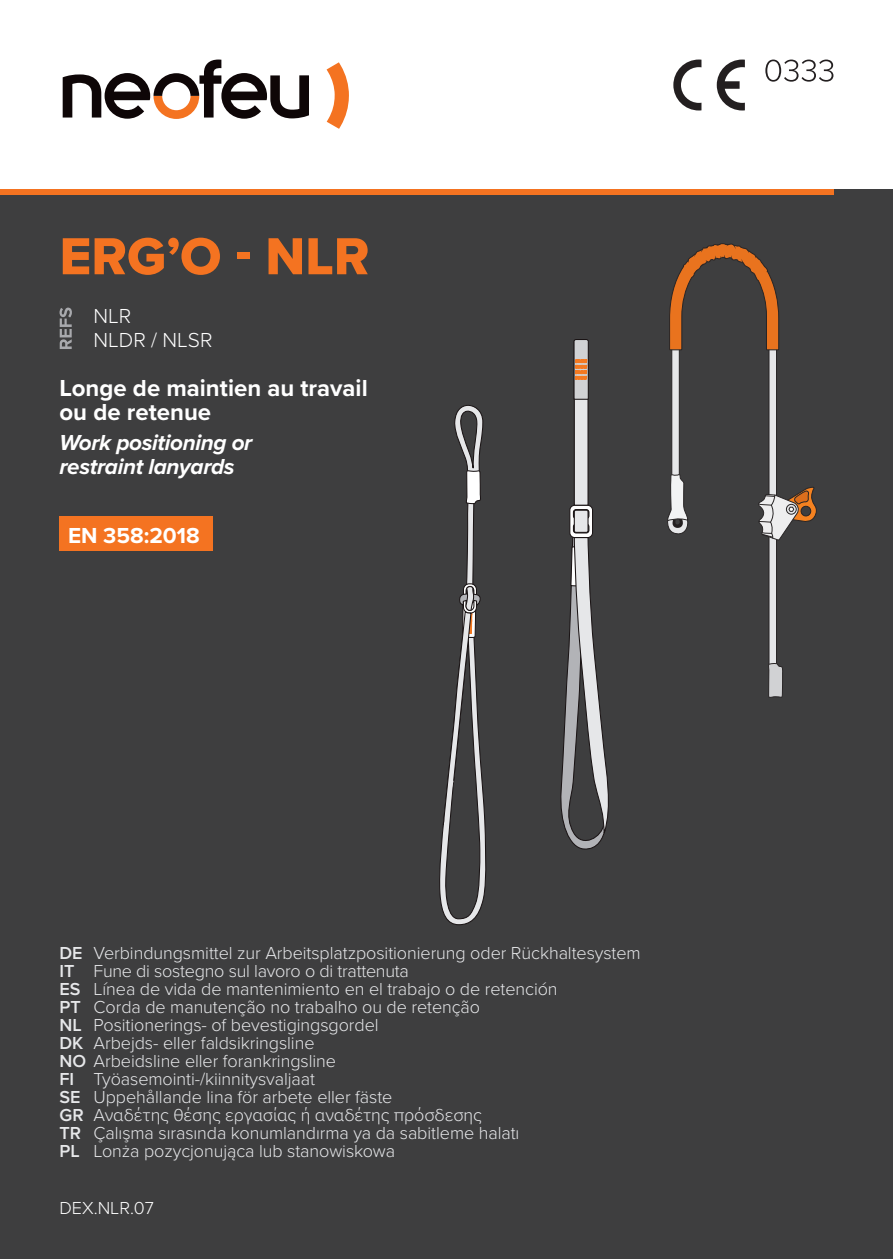
<style>
.page{position:relative;width:893px;height:1259px;background:#fff}
.page>*{position:absolute;margin:0;border:0;box-sizing:border-box;transform-origin:0 0}
.t1{font:54px "Proxima Nova Extrabld";color:#f47321}
.t2{font:700 24px/24px "Proxima Nova";color:#fff}
.t3{font:italic 700 22.5px/24px "Proxima Nova";letter-spacing:-.015em;color:#fff}
.t4{font:700 22.5px "Proxima Nova";color:#fff}
.t5{font:300 21px/24px "Proxima Nova";color:#fff}
.t6{font:300 18px/18px "Proxima Nova";letter-spacing:-.005em;color:#e6e7e9}
.t7{font:300 18px "Proxima Nova";color:#fff}
.s1{font-weight:600}
</style>
<div class="page">
<div style="left:0;top:189px;width:893px;height:1070px;background:#3e3e3f"></div>
<div style="left:0;top:189px;width:833px;height:6px;background:#f47321"></div>
<svg style="left:327px;top:62px;width:22px;height:67px"></svg>
<svg style="left:63px;top:60px;width:246px;height:59px"></svg>
<svg style="left:765px;top:60px;width:68px;height:22px"></svg>
<svg style="left:673px;top:60px;width:28px;height:50px"></svg>
<svg style="left:717px;top:60px;width:28px;height:50px"></svg>
<div style="left:60px;top:516px;width:153px;height:35px;background:#f47321"></div>
<svg style="left:60px;top:308px;width:12px;height:41px"></svg>
<svg style="left:439px;top:405px;width:48px;height:520px"></svg>
<svg style="left:560px;top:339px;width:49px;height:511px"></svg>
<div style="left:574px;top:510px;width:14px;height:22px;background:#e6e7e9;border-radius:2px"></div>
<div style="left:574px;top:510px;width:14px;height:23px;border:1px solid #1a1415;border-radius:2px"></div>
<svg style="left:671px;top:350px;width:106px;height:312px"></svg>
<svg style="left:768px;top:662px;width:15px;height:36px"></svg>
<svg style="left:757px;top:486px;width:60px;height:55px"></svg>
<svg style="left:667px;top:474px;width:23px;height:62px"></svg>
<svg style="left:669px;top:243px;width:110px;height:107px"></svg>
<h1 class="t1" style="left:60px;top:224px;width:311px">ERG’O - NLR</h1>
<p class="t5" style="left:94px;top:303px;width:121px">NLR<br>NLDR / NLSR</p>
<h2 class="t2" style="left:60px;top:375px;width:310px">Longe de maintien au travail ou de retenue</h2>
<p class="t3" style="left:60px;top:431px;width:194px">Work positioning or restraint lanyards</p>
<p class="t4" style="left:68px;top:518px;width:133px">EN 358:2018</p>
<p class="t6" style="left:60px;top:943px;width:583px"><span class="s1">DE</span> Verbindungsmittel zur Arbeitsplatzpositionierung oder Rückhaltesystem <span class="s1">IT</span> Fune di sostegno sul lavoro o di trattenuta<br><span class="s1">ES</span> Línea de vida de mantenimiento en el trabajo o de retención<br><span class="s1">PT</span> Corda de manutenção no trabalho ou de retenção<br><span class="s1">NL</span> Positionerings- of bevestigingsgordel<br><span class="s1">DK</span> Arbejds- eller faldsikringsline<br><span class="s1">NO</span> Arbeidsline eller forankringsline<br><span class="s1">FI</span> Työasemointi-/kiinnitysvaljaat<br><span class="s1">SE</span> Uppehållande lina för arbete eller fäste<br><span class="s1">GR</span> Αναδέτης θέσης εργασίας ή αναδέτης πρόσδεσης<br><span class="s1">TR</span> Çalışma sırasında konumlandırma ya da sabitleme halatı<br><span class="s1">PL</span> Lonża pozycjonująca lub stanowiskowa</p>
<p class="t7" style="left:60px;top:1194px;width:96px">DEX.NLR.07</p>
</div>
